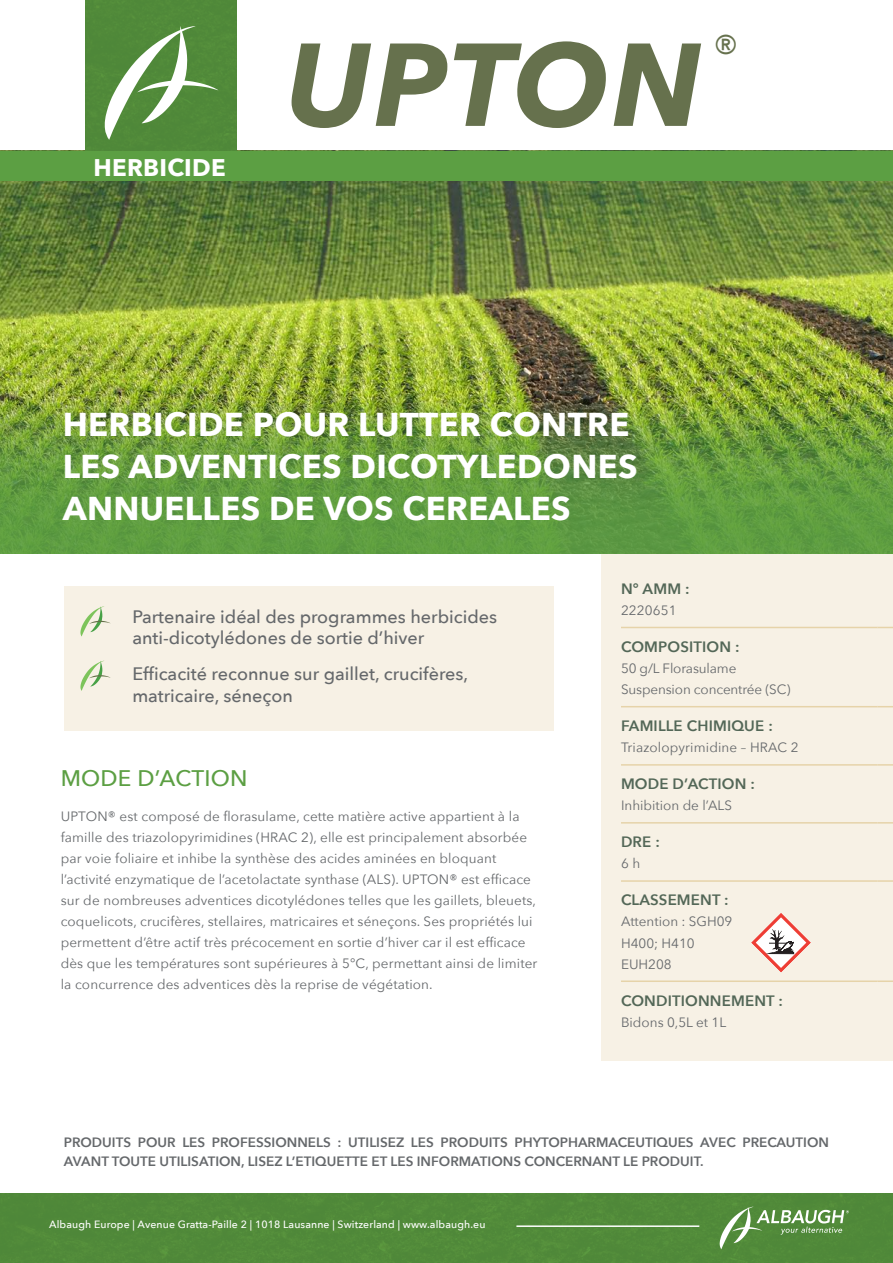
<style>
.page{position:relative;width:893px;height:1263px;background:#fff}
.page>*{position:absolute;margin:0;border:0;box-sizing:border-box;transform-origin:0 0}
.t1{font:italic 700 116.4px "Avenir Next";letter-spacing:.015em;color:#66714d}
.t2{font:43.65px "Avenir Next";color:#66714d}
.t3{font:700 33px/42px "Avenir Next";letter-spacing:.01em;color:#fff}
.t4{font:700 24px "Avenir Next";letter-spacing:.01em;color:#fff}
.t5{font:500 22.5px "Avenir Next";letter-spacing:.01em;color:#5c9f43}
.t6{font:500 18px/21.6px "Avenir Next";color:#65686b}
.t7{font:600 15px "Avenir Next";letter-spacing:.01em;color:#536757}
.t8{font:13.5px/21px "Avenir Next";letter-spacing:.01em;color:#65686b}
.t9{font:600 13.5px/19.5px "Avenir Next";color:#65686b}
.t10{font:13.5px/21px "Avenir Next";letter-spacing:-.01em;color:#65686b}
.t11{font:500 10.5px "Avenir Next";letter-spacing:.01em;color:#fff}
</style>
<div class="page">
<div style="left:0;top:1193px;width:893px;height:70px;background:#508939"></div>
<div style="left:64px;top:586px;width:489px;height:144px;background:#f7f1e5"></div>
<div style="left:601px;top:535px;width:292px;height:526px;background:#f7f1e5"></div>
<hr style="left:621px;top:627px;width:257px;height:1px;background:#e6d3a9">
<svg style="left:878px;top:627px;width:15px;height:1px"></svg>
<hr style="left:621px;top:706px;width:257px;height:1px;background:#e6d3a9">
<svg style="left:878px;top:706px;width:15px;height:1px"></svg>
<hr style="left:621px;top:764px;width:257px;height:2px;background:#e6d3a9">
<svg style="left:878px;top:764px;width:15px;height:2px"></svg>
<hr style="left:621px;top:822px;width:257px;height:1px;background:#e6d3a9">
<svg style="left:878px;top:822px;width:15px;height:1px"></svg>
<hr style="left:621px;top:880px;width:257px;height:2px;background:#e6d3a9">
<svg style="left:878px;top:880px;width:15px;height:2px"></svg>
<hr style="left:621px;top:980px;width:257px;height:2px;background:#e6d3a9">
<svg style="left:878px;top:980px;width:15px;height:2px"></svg>
<svg style="left:720px;top:1206px;width:129px;height:43px;background:#6e9d5b"></svg>
<img style="left:0;top:181px;width:893px;height:218px">
<img style="left:0;top:399px;width:893px;height:155px">
<svg style="left:80px;top:606px;width:31px;height:30px"></svg>
<svg style="left:80px;top:661px;width:31px;height:30px"></svg>
<svg style="left:751px;top:913px;width:60px;height:60px"></svg>
<hr style="left:516px;top:1225px;width:183px;height:2px;background:#fff">
<div style="left:85px;top:0;width:151px;height:151px;background:#508939"></div>
<svg style="left:105px;top:26px;width:113px;height:114px"></svg>
<div style="left:0;top:151px;width:893px;height:30px;background:#5c9f43"></div>
<h3 class="t4" style="left:94px;top:147px;width:134px">HERBICIDE</h3>
<h1 class="t1" style="left:285px;top:-15px;width:419px">UPTON</h1>
<h2 class="t2" style="left:713px;top:14px;width:28px">®</h2>
<h3 class="t3" style="left:63px;top:403px;width:576px">HERBICIDE POUR LUTTER CONTRE<br>LES ADVENTICES DICOTYLEDONES<br>ANNUELLES DE VOS CEREALES</h3>
<h3 class="t6" style="left:132px;top:605px;width:366px">Partenaire idéal des programmes herbicides anti-dicotylédones de sortie d’hiver</h3>
<h3 class="t6" style="left:132px;top:663px;width:337px">Efficacité reconnue sur gaillet, crucifères, matricaire, séneçon</h3>
<h3 class="t5" style="left:61px;top:759px;width:188px">MODE D’ACTION</h3>
<p class="t8" style="left:61px;top:805px;width:478px">UPTON® est composé de florasulame, cette matière active appartient à la famille des triazolopyrimidines (HRAC 2), elle est principalement absorbée par voie foliaire et inhibe la synthèse des acides aminées en bloquant l’activité enzymatique de l’acetolactate synthase (ALS). UPTON® est efficace sur de nombreuses adventices dicotylédones telles que les gaillets, bleuets, coquelicots, crucifères, stellaires, matricaires et séneçons. Ses propriétés lui permettent d’être actif très précocement en sortie d’hiver car il est efficace dès que les températures sont supérieures à 5°C, permettant ainsi de limiter la concurrence des adventices dès la reprise de végétation.</p>
<p class="t7" style="left:621px;top:576px;width:70px">N° AMM :</p>
<p class="t8" style="left:621px;top:599px;width:57px">2220651</p>
<p class="t7" style="left:621px;top:634px;width:120px">COMPOSITION :</p>
<p class="t10" style="left:621px;top:657px;width:171px">50 g/L Florasulame<br>Suspension concentrée (SC)</p>
<p class="t7" style="left:621px;top:713px;width:153px">FAMILLE CHIMIQUE :</p>
<p class="t8" style="left:621px;top:736px;width:179px">Triazolopyrimidine – HRAC 2</p>
<p class="t7" style="left:621px;top:771px;width:135px">MODE D’ACTION :</p>
<p class="t8" style="left:621px;top:794px;width:113px">Inhibition de l’ALS</p>
<p class="t7" style="left:621px;top:829px;width:40px">DRE :</p>
<p class="t8" style="left:621px;top:852px;width:21px">6 h</p>
<p class="t7" style="left:621px;top:887px;width:109px">CLASSEMENT :</p>
<p class="t8" style="left:621px;top:911px;width:113px">Attention : SGH09<br>H400; H410<br>EUH208</p>
<p class="t7" style="left:621px;top:987px;width:163px">CONDITIONNEMENT :</p>
<p class="t8" style="left:621px;top:1011px;width:107px">Bidons 0,5L et 1L</p>
<p class="t9" style="left:64px;top:1132px;width:767px">PRODUITS POUR LES PROFESSIONNELS : UTILISEZ LES PRODUITS PHYTOPHARMACEUTIQUES AVEC PRECAUTION<br>AVANT TOUTE UTILISATION, LISEZ L’ETIQUETTE ET LES INFORMATIONS CONCERNANT LE PRODUIT.</p>
<p class="t11" style="left:49px;top:1215px;width:438px">Albaugh Europe | Avenue Gratta-Paille 2 | 1018 Lausanne | Switzerland | www.albaugh.eu</p>
</div>
